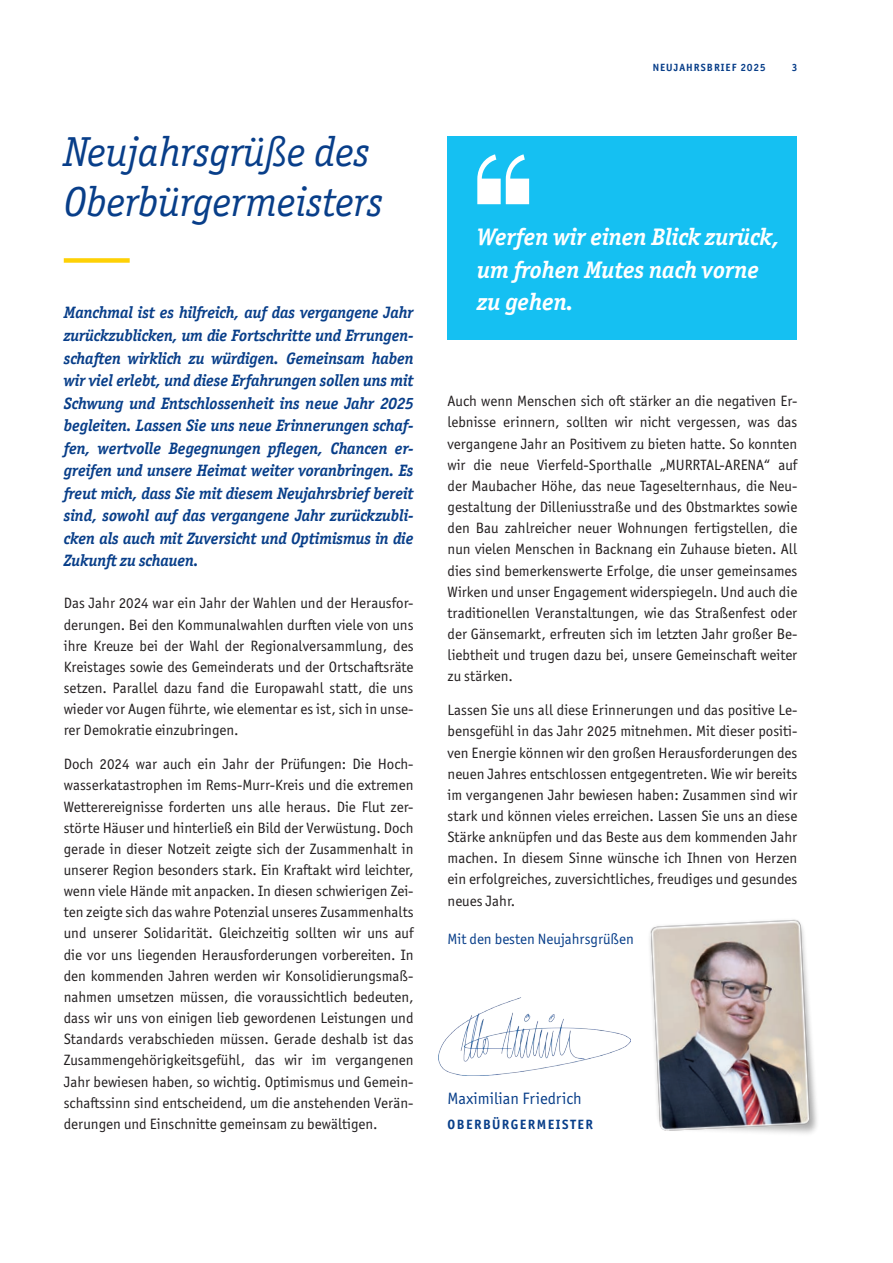
<style>
.page{position:relative;width:893px;height:1263px;background:#fff}
.page>*{position:absolute;margin:0;border:0;box-sizing:border-box;transform-origin:0 0}
.t1{font:italic 42px/49.5px "Officina Serif ITC Pro";color:#083e89}
.t2{font:italic 700 24px/32.4px "Officina Serif ITC Pro";color:#fff}
.t3{font:italic 700 16.5px/22.5px "Officina Serif ITC Pro";color:#083e89;text-align:justify}
.t4{font:16.5px "Officina Sans ITC Pro";color:#083e89}
.t5{font:15px/21.1px "Officina Sans ITC Pro";color:#231f20;text-align:justify}
.t6{font:15px "Officina Sans ITC Pro";color:#083e89}
.t7{font:700 13.5px "Officina Sans ITC Pro";letter-spacing:.11em;color:#083e89}
.t8{font:700 10.5px "Officina Sans ITC Pro";letter-spacing:.1em;color:#083e89}
</style>
<div class="page">
<div style="left:448px;top:136px;width:349px;height:203px;background:#15c0f2"></div>
<svg style="left:477px;top:154px;width:52px;height:50px"></svg>
<img style="left:439px;top:997px;width:189px;height:79px">
<div style="left:64px;top:258px;width:66px;height:5px;background:#fed105"></div>
<img style="left:628px;top:919px;width:189px;height:215px">
<h1 class="t1" style="left:64px;top:127px;width:320px">Neujahrsgrüße des<br>Oberbürgermeisters</h1>
<p class="t3" style="left:64px;top:302px;width:351px">Manchmal ist es hilfreich, auf das vergangene Jahr zurückzublicken, um die Fortschritte und Errungen&shy;schaften wirklich zu würdigen. Gemeinsam haben wir viel erlebt, und diese Erfahrungen sollen uns mit Schwung und Entschlossenheit ins neue Jahr 2025 begleiten. Lassen Sie uns neue Erinnerungen schaf&shy;fen, wertvolle Begegnungen pflegen, Chancen er&shy;greifen und unsere Heimat weiter voranbringen. Es freut mich, dass Sie mit diesem Neujahrsbrief bereit sind, sowohl auf das vergangene Jahr zurückzubli&shy;cken als auch mit Zuversicht und Optimismus in die Zukunft zu schauen.</p>
<p class="t5" style="left:64px;top:593px;width:351px">Das Jahr 2024 war ein Jahr der Wahlen und der Herausfor&shy;derungen. Bei den Kommunalwahlen durften viele von uns ihre Kreuze bei der Wahl der Regionalversammlung, des Kreistages sowie des Gemeinderats und der Ortschaftsräte setzen. Parallel dazu fand die Europawahl statt, die uns wieder vor Augen führte, wie elementar es ist, sich in unse&shy;rer Demokratie einzubringen.</p>
<p class="t5" style="left:64px;top:753px;width:351px">Doch 2024 war auch ein Jahr der Prüfungen: Die Hoch&shy;wasserkatastrophen im Rems-Murr-Kreis und die extremen Wetterereignisse forderten uns alle heraus. Die Flut zer&shy;störte Häuser und hinterließ ein Bild der Verwüstung. Doch gerade in dieser Notzeit zeigte sich der Zusammenhalt in unserer Region besonders stark. Ein Kraftakt wird leichter, wenn viele Hände mit anpacken. In diesen schwierigen Zei&shy;ten zeigte sich das wahre Potenzial unseres Zusammenhalts und unserer Solidarität. Gleichzeitig sollten wir uns auf die vor uns liegenden Herausforderungen vorbereiten. In den kommenden Jahren werden wir Konsolidierungsmaß&shy;nahmen umsetzen müssen, die voraussichtlich bedeuten, dass wir uns von einigen lieb gewordenen Leistungen und Standards verabschieden müssen. Gerade deshalb ist das Zusammengehörigkeitsgefühl, das wir im vergangenen Jahr bewiesen haben, so wichtig. Optimismus und Gemein&shy;schaftssinn sind entscheidend, um die anstehenden Verän&shy;derungen und Einschnitte gemeinsam zu bewältigen.</p>
<p class="t8" style="left:653px;top:61px;width:114px">NEUJAHRSBRIEF 2025</p>
<p class="t8" style="left:792px;top:61px;width:7px">3</p>
<h2 class="t2" style="left:477px;top:221px;width:304px">Werfen wir einen Blick zurück, um frohen Mutes nach vorne zu gehen.</h2>
<p class="t5" style="left:448px;top:391px;width:351px">Auch wenn Menschen sich oft stärker an die negativen Er&shy;lebnisse erinnern, sollten wir nicht vergessen, was das vergangene Jahr an Positivem zu bieten hatte. So konnten wir die neue Vierfeld-Sporthalle „MURRTAL-ARENA“ auf der Maubacher Höhe, das neue Tageselternhaus, die Neu&shy;gestaltung der Dilleniusstraße und des Obstmarktes sowie den Bau zahlreicher neuer Wohnungen fertigstellen, die nun vielen Menschen in Backnang ein Zuhause bieten. All dies sind bemerkenswerte Erfolge, die unser gemeinsames Wirken und unser Engagement widerspiegeln. Und auch die traditionellen Veranstaltungen, wie das Straßenfest oder der Gänsemarkt, erfreuten sich im letzten Jahr großer Be&shy;liebtheit und trugen dazu bei, unsere Gemeinschaft weiter zu stärken.</p>
<p class="t5" style="left:448px;top:699px;width:351px">Lassen Sie uns all diese Erinnerungen und das positive Le&shy;bensgefühl in das Jahr 2025 mitnehmen. Mit dieser positi&shy;ven Energie können wir den großen Herausforderungen des neuen Jahres entschlossen entgegentreten. Wie wir bereits im vergangenen Jahr bewiesen haben: Zusammen sind wir stark und können vieles erreichen. Lassen Sie uns an diese Stärke anknüpfen und das Beste aus dem kommenden Jahr machen. In diesem Sinne wünsche ich Ihnen von Herzen ein erfolgreiches, zuversichtliches, freudiges und gesundes neues Jahr.</p>
<p class="t6" style="left:448px;top:930px;width:188px">Mit den besten Neujahrsgrüßen</p>
<p class="t4" style="left:448px;top:1089px;width:136px">Maximilian Friedrich</p>
<p class="t7" style="left:448px;top:1116px;width:147px">OBERBÜRGERMEISTER</p>
</div>
